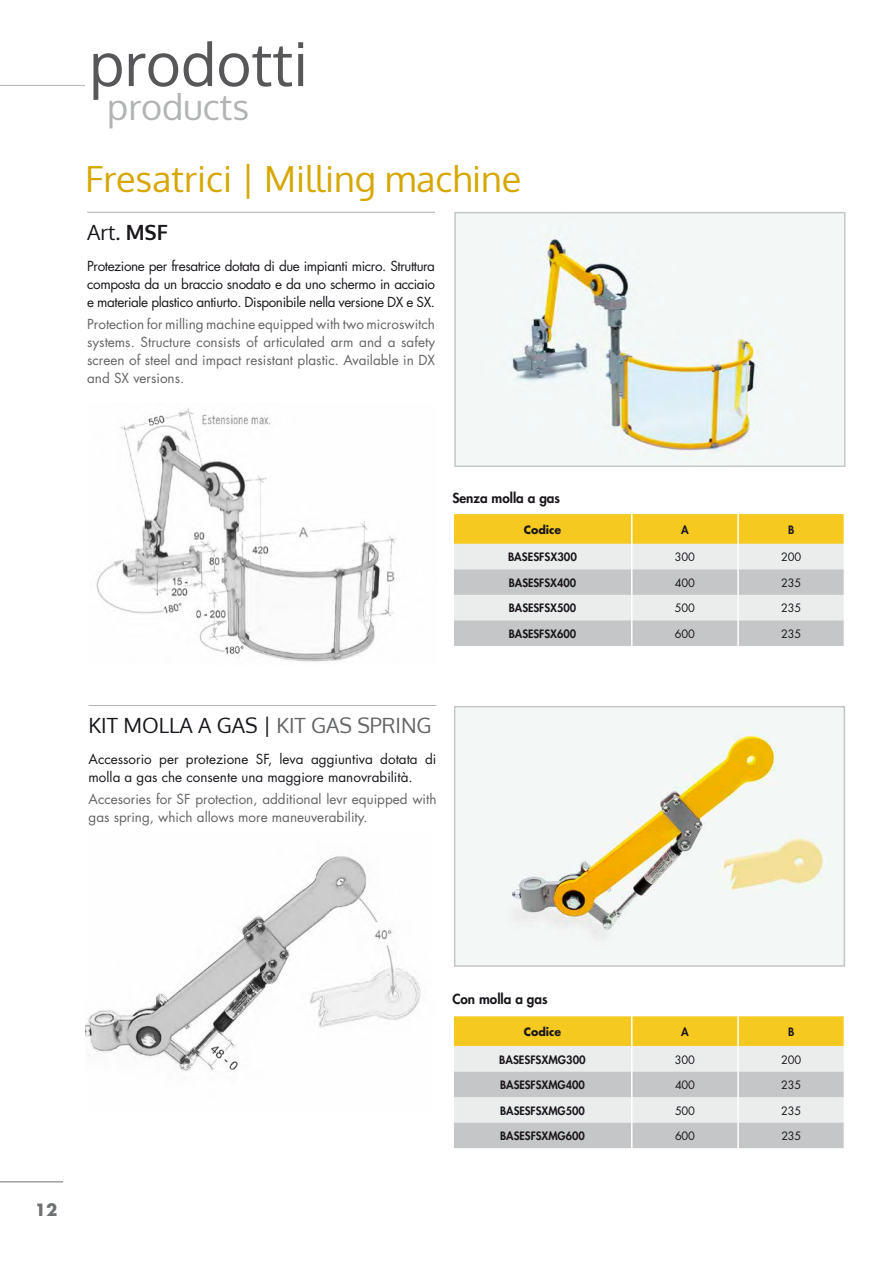
<style>
.page{position:relative;width:893px;height:1263px;background:#fff}
.page>*{position:absolute;margin:0;border:0;box-sizing:border-box;transform-origin:0 0}
.t1{font:60px "Oxygen";color:#57575a}
.t2{font:36px "Oxygen";color:#d6a700}
.t3{font:36px "Oxygen";color:#b1b3b4}
.t4{font:21px "Oxygen";color:#1a171c}
.t5{font:700 16.5px "Futura Std";color:#6f7172}
.t6{font:13.5px/18px "Futura Std";color:#636466;text-align:justify}
.t7{font:13.5px/18px "Futura Std";color:#1a171c;text-align:justify}
.t8{font:800 13.5px "Futura Std";color:#1a171c}
.t9{font:800 11.25px "Futura Std";color:#1a171c}
.t10{font:11.25px "Futura Std";letter-spacing:-.02em;color:#1a171c}
.t11{font:700 11.25px "Futura Std";color:#1a171c}
.s1{font-weight:700}
.s2{color:#636466}
</style>
<div class="page">
<hr style="left:0;top:1181px;width:63px;height:1px;background:#6f7172">
<hr style="left:0;top:85px;width:85px;height:1px;background:#b1b3b4">
<svg style="left:453px;top:1016px;width:392px;height:132px;background:#dfd6b1"></svg>
<svg style="left:453px;top:514px;width:392px;height:132px;background:#dfd6b1"></svg>
<hr style="left:87px;top:212px;width:348px;height:1px;background:#b1b3b4">
<hr style="left:89px;top:705px;width:347px;height:1px;background:#b1b3b4">
<img style="left:457px;top:215px;width:385px;height:249px">
<div style="left:454px;top:212px;width:391px;height:255px;border:2px solid #c5c6c7"></div>
<img style="left:457px;top:709px;width:385px;height:255px">
<div style="left:454px;top:706px;width:391px;height:261px;border:2px solid #c5c6c7"></div>
<img style="left:96px;top:408px;width:301px;height:254px">
<img style="left:85px;top:856px;width:336px;height:216px">
<h1 class="t1" style="left:89px;top:24px;width:220px">prodotti</h1>
<h2 class="t3" style="left:107px;top:83px;width:143px">products</h2>
<h2 class="t2" style="left:85px;top:155px;width:438px">Fresatrici | Milling machine</h2>
<h3 class="t4" style="left:87px;top:218px;width:82px">Art. <span class="s1">MSF</span></h3>
<p class="t7" style="left:87px;top:257px;width:349px">Protezione per fresatrice dotata di due impianti micro. Struttura composta da un braccio snodato e da uno schermo in acciaio e materiale plastico antiurto. Disponibile nella versione DX e SX.</p>
<p class="t6" style="left:87px;top:315px;width:349px">Protection for milling machine equipped with two microswitch systems. Structure consists of articulated arm and a safety screen of steel and impact resistant plastic. Available in DX and SX versions.</p>
<p class="t8" style="left:452px;top:489px;width:109px">Senza molla a gas</p>
<p class="t11" style="left:524px;top:522px;width:39px">Codice</p>
<p class="t9" style="left:681px;top:522px;width:9px">A</p>
<p class="t9" style="left:788px;top:522px;width:8px">B</p>
<p class="t9" style="left:508px;top:550px;width:70px">BASESFSX300</p>
<p class="t10" style="left:675px;top:550px;width:21px">300</p>
<p class="t10" style="left:781px;top:550px;width:21px">200</p>
<p class="t9" style="left:509px;top:575px;width:69px">BASESFSX400</p>
<p class="t10" style="left:675px;top:575px;width:21px">400</p>
<p class="t10" style="left:781px;top:575px;width:21px">235</p>
<p class="t9" style="left:509px;top:601px;width:69px">BASESFSX500</p>
<p class="t10" style="left:675px;top:601px;width:21px">500</p>
<p class="t10" style="left:781px;top:601px;width:21px">235</p>
<p class="t9" style="left:509px;top:626px;width:69px">BASESFSX600</p>
<p class="t10" style="left:675px;top:626px;width:21px">600</p>
<p class="t10" style="left:781px;top:626px;width:21px">235</p>
<h3 class="t4" style="left:89px;top:711px;width:344px">KIT MOLLA A GAS | <span class="s2">KIT GAS SPRING</span></h3>
<p class="t7" style="left:89px;top:750px;width:349px">Accessorio per protezione SF, leva aggiuntiva dotata di molla a gas che consente una maggiore manovrabilità.</p>
<p class="t6" style="left:89px;top:790px;width:349px">Accesories for SF protection, additional levr equipped with gas spring, which allows more maneuverability.</p>
<p class="t5" style="left:35px;top:1199px;width:24px">12</p>
<p class="t8" style="left:452px;top:991px;width:97px">Con molla a gas</p>
<p class="t11" style="left:524px;top:1024px;width:39px">Codice</p>
<p class="t9" style="left:681px;top:1024px;width:9px">A</p>
<p class="t9" style="left:788px;top:1024px;width:8px">B</p>
<p class="t9" style="left:499px;top:1052px;width:88px">BASESFSXMG300</p>
<p class="t10" style="left:675px;top:1052px;width:21px">300</p>
<p class="t10" style="left:781px;top:1052px;width:21px">200</p>
<p class="t9" style="left:500px;top:1078px;width:86px">BASESFSXMG400</p>
<p class="t10" style="left:675px;top:1078px;width:21px">400</p>
<p class="t10" style="left:781px;top:1078px;width:21px">235</p>
<p class="t9" style="left:500px;top:1103px;width:86px">BASESFSXMG500</p>
<p class="t10" style="left:675px;top:1103px;width:21px">500</p>
<p class="t10" style="left:781px;top:1103px;width:21px">235</p>
<p class="t9" style="left:500px;top:1129px;width:86px">BASESFSXMG600</p>
<p class="t10" style="left:675px;top:1129px;width:21px">600</p>
<p class="t10" style="left:781px;top:1129px;width:21px">235</p>
</div>
